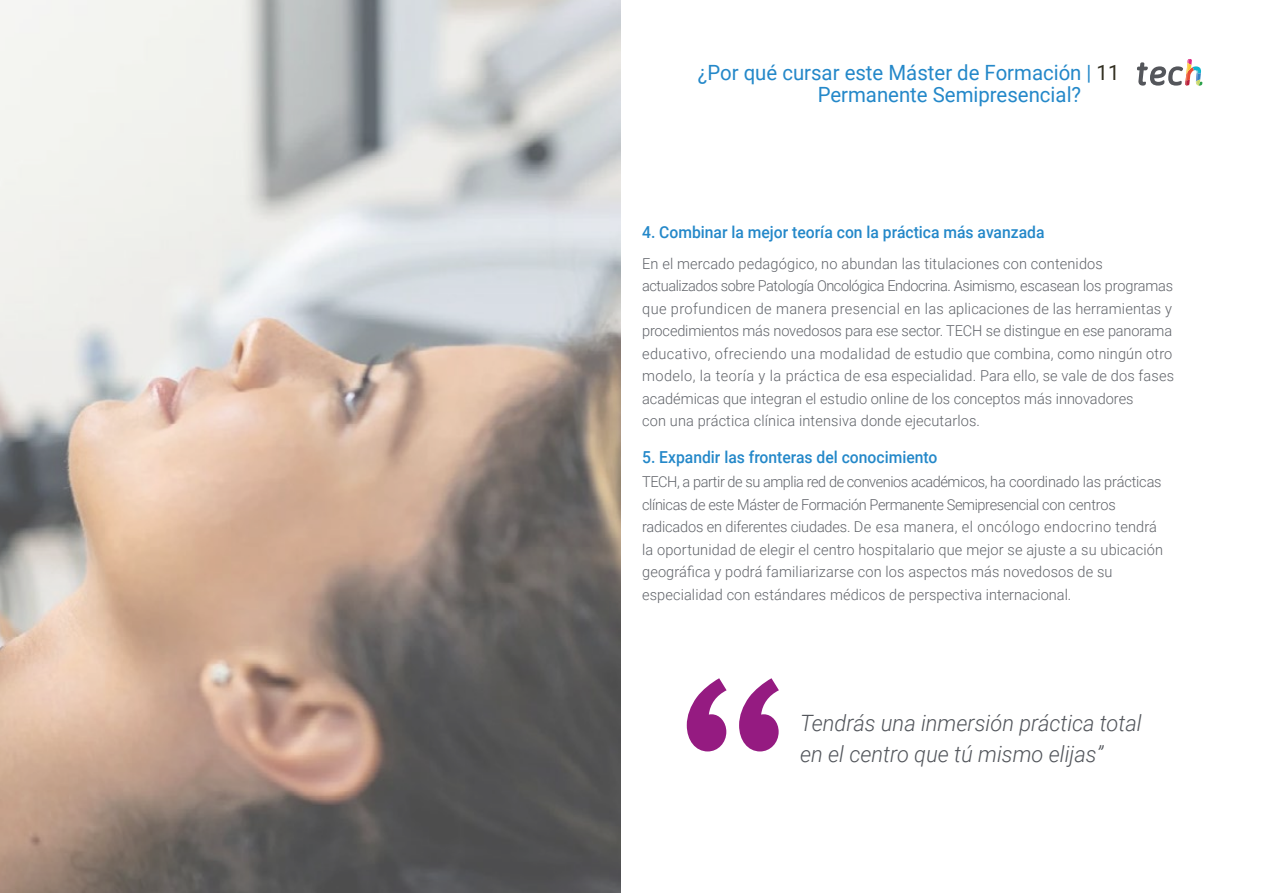
<style>
.page{position:relative;width:1263px;height:893px;background:#fff}
.page>*{position:absolute;margin:0;border:0;box-sizing:border-box;transform-origin:0 0}
.t1{font:italic 300 22.5px/31.5px "Roboto";color:#52555b}
.t2{font:21px/22.5px "Roboto";color:#2488c9}
.t3{font:500 16.5px "Roboto";color:#2488c9;scale:.95 1}
.t4{font:300 15px/22.5px "Roboto";letter-spacing:.01em;color:#61646a}
.s1{color:#312e20}
</style>
<div class="page">
<svg style="left:1137px;top:59px;width:65px;height:27px"></svg>
<img style="left:0;top:0;width:621px;height:893px">
<svg style="left:687px;top:678px;width:92px;height:73px"></svg>
<h2 class="t2" style="left:818px;top:60px;width:303px;text-indent:-120px">¿Por qué cursar este Máster de Formación | <span class="s1">11<br></span>Permanente Semipresencial?</h2>
<p class="t3" style="left:642px;top:220px;width:425px">4. Combinar la mejor teoría con la práctica más avanzada</p>
<p class="t4" style="left:642px;top:252px;width:533px">En el mercado pedagógico, no abundan las titulaciones con contenidos actualizados sobre Patología Oncológica Endocrina. Asimismo, escasean los programas que profundicen de manera presencial en las aplicaciones de las herramientas y procedimientos más novedosos para ese sector. TECH se distingue en ese panorama educativo, ofreciendo una modalidad de estudio que combina, como ningún otro modelo, la teoría y la práctica de esa especialidad. Para ello, se vale de dos fases académicas que integran el estudio online de los conceptos más innovadores<br>con una práctica clínica intensiva donde ejecutarlos.</p>
<p class="t3" style="left:642px;top:445px;width:312px">5. Expandir las fronteras del conocimiento</p>
<p class="t4" style="left:642px;top:470px;width:523px">TECH, a partir de su amplia red de convenios académicos, ha coordinado las prácticas clínicas de este Máster de Formación Permanente Semipresencial con centros radicados en diferentes ciudades. De esa manera, el oncólogo endocrino tendrá la oportunidad de elegir el centro hospitalario que mejor se ajuste a su ubicación geográfica y podrá familiarizarse con los aspectos más novedosos de su especialidad con estándares médicos de perspectiva internacional.</p>
<h1 class="t1" style="left:800px;top:706px;width:343px">Tendrás una inmersión práctica total en el centro que tú mismo elijas”</h1>
</div>
